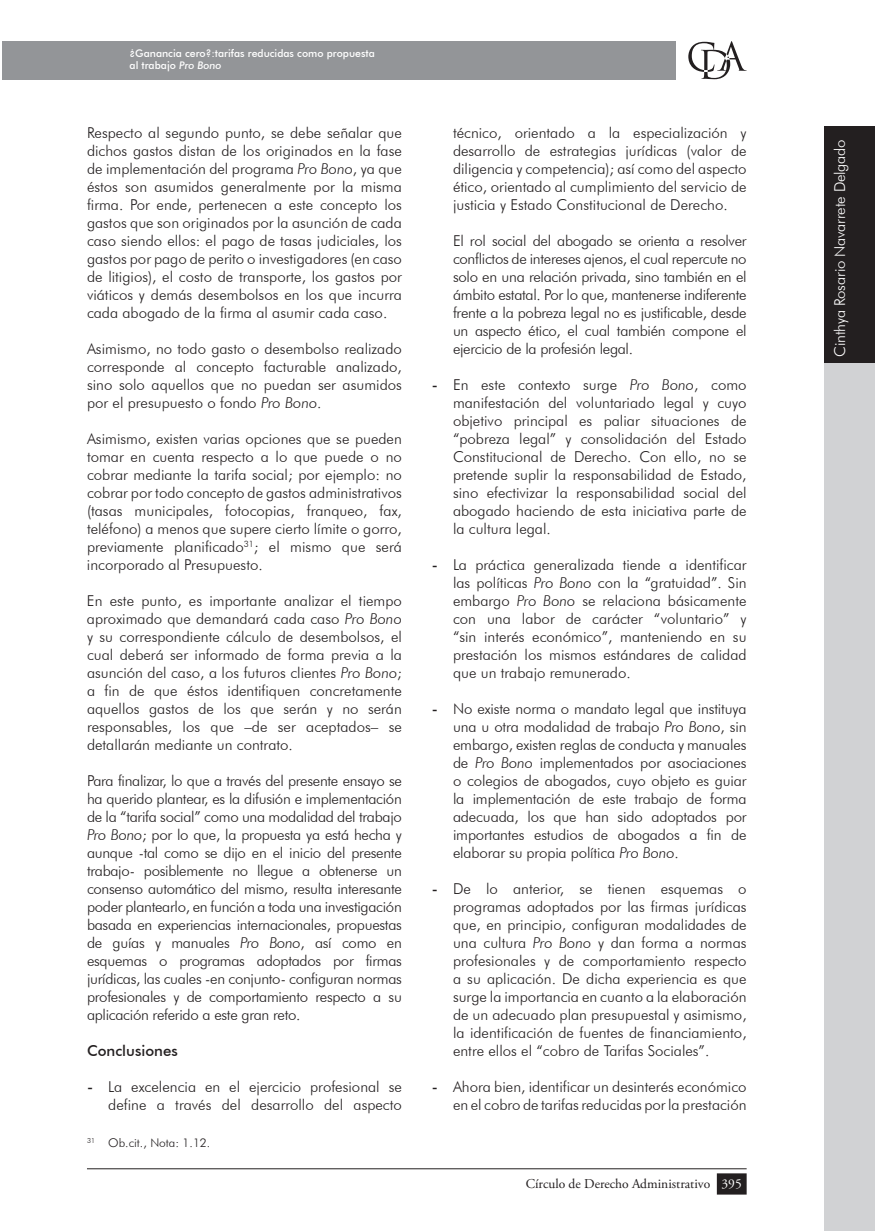
<style>
.page{position:relative;width:875px;height:1231px;background:#fff}
.page>*{position:absolute;margin:0;border:0;box-sizing:border-box;transform-origin:0 0}
.t1{font:300 15px/18px "Futura BT";color:#231f20;text-align:justify}
.t2{font:300 15px "Futura BT";letter-spacing:-.01em;color:#fff}
.t3{font:500 15px "Futura BT";color:#231f20}
.t4{font:13.5px "Adobe Garamond Pro";color:#231f20}
.t5{font:300 12px "Futura BT";color:#231f20}
.t6{font:500 10.5px/12.6px "Futura BT";color:#fff}
.s1{font-style:italic}
.s2{font-weight:500}
.s3{color:#fff}
</style>
<div class="page">
<div style="left:824px;top:305px;width:50px;height:926px;background:#d1d2d4"></div>
<div style="left:2px;top:41px;width:673px;height:39px;background:#939598"></div>
<div style="left:824px;top:126px;width:50px;height:236px;background:#231f20"></div>
<svg style="left:688px;top:41px;width:58px;height:38px"></svg>
<hr style="left:87px;top:1168px;width:659px;height:1px;background:#231f20">
<div style="left:717px;top:1174px;width:28px;height:20px;background:#231f20"></div>
<div style="left:716px;top:1173px;width:30px;height:21px;border:2px solid #231f20"></div>
<p class="t6" style="left:129px;top:47px;width:247px">¿Ganancia cero?:tarifas reducidas como propuesta al trabajo <span class="s1">Pro Bono</span></p>
<p class="t1" style="left:87px;top:123px;width:316px">Respecto al segundo punto, se debe señalar que dichos gastos distan de los originados en la fase de implementación del programa <span class="s1">Pro Bono</span>, ya que éstos son asumidos generalmente por la misma firma. Por ende, pertenecen a este concepto los gastos que son originados por la asunción de cada caso siendo ellos: el pago de tasas judiciales, los gastos por pago de perito o investigadores (en caso de litigios), el costo de transporte, los gastos por viáticos y demás desembolsos en los que incurra cada abogado de la firma al asumir cada caso.</p>
<p class="t1" style="left:87px;top:339px;width:316px">Asimismo, no todo gasto o desembolso realizado corresponde al concepto facturable analizado, sino solo aquellos que no puedan ser asumidos por el presupuesto o fondo <span class="s1">Pro Bono</span>.</p>
<p class="t1" style="left:87px;top:429px;width:316px">Asimismo, existen varias opciones que se pueden tomar en cuenta respecto a lo que puede o no cobrar mediante la tarifa social; por ejemplo: no cobrar por todo concepto de gastos administrativos (tasas municipales, fotocopias, franqueo, fax, teléfono) a menos que supere cierto límite o gorro, previamente planificado<sup>31</sup>; el mismo que será incorporado al Presupuesto.</p>
<p class="t1" style="left:87px;top:591px;width:316px">En este punto, es importante analizar el tiempo aproximado que demandará cada caso <span class="s1">Pro Bono </span>y su correspondiente cálculo de desembolsos, el cual deberá ser informado de forma previa a la asunción del caso, a los futuros clientes <span class="s1">Pro Bono</span>; a fin de que éstos identifiquen concretamente aquellos gastos de los que serán y no serán responsables, los que –de ser aceptados– se detallarán mediante un contrato.</p>
<p class="t1" style="left:87px;top:771px;width:316px">Para finalizar, lo que a través del presente ensayo se ha querido plantear, es la difusión e implementación de la “tarifa social” como una modalidad del trabajo <span class="s1">Pro Bono</span>; por lo que, la propuesta ya está hecha y aunque -tal como se dijo en el inicio del presente trabajo- posiblemente no llegue a obtenerse un consenso automático del mismo, resulta interesante poder plantearlo, en función a toda una investigación basada en experiencias internacionales, propuestas de guías y manuales <span class="s1">Pro Bono</span>, así como en esquemas o programas adoptados por firmas jurídicas, las cuales -en conjunto- configuran normas profesionales y de comportamiento respecto a su aplicación referido a este gran reto.</p>
<p class="t3" style="left:87px;top:1041px;width:92px">Conclusiones</p>
<p class="t1" style="left:87px;top:1077px;width:316px;text-align:right"><span class="s2">-</span> La excelencia en el ejercicio profesional se define a través del desarrollo del aspecto</p>
<p class="t5" style="left:87px;top:1135px;width:125px"><sup>31</sup> Ob.cit., Nota: 1.12.</p>
<p class="t1" style="left:453px;top:123px;width:295px">técnico, orientado a la especialización y desarrollo de estrategias jurídicas (valor de diligencia y competencia); así como del aspecto ético, orientado al cumplimiento del servicio de justicia y Estado Constitucional de Derecho.</p>
<p class="t1" style="left:453px;top:231px;width:295px">El rol social del abogado se orienta a resolver conflictos de intereses ajenos, el cual repercute no solo en una relación privada, sino también en el ámbito estatal. Por lo que, mantenerse indiferente frente a la pobreza legal no es justificable, desde un aspecto ético, el cual también compone el ejercicio de la profesión legal.</p>
<p class="t1" style="left:453px;top:375px;width:295px;text-indent:-21px"><span class="s2">-</span> En este contexto surge <span class="s1">Pro Bono</span>, como manifestación del voluntariado legal y cuyo objetivo principal es paliar situaciones de “pobreza legal” y consolidación del Estado Constitucional de Derecho. Con ello, no se pretende suplir la responsabilidad de Estado, sino efectivizar la responsabilidad social del abogado haciendo de esta iniciativa parte de la cultura legal.</p>
<p class="t1" style="left:453px;top:555px;width:295px;text-indent:-21px"><span class="s2">-</span> La práctica generalizada tiende a identificar las políticas <span class="s1">Pro Bono</span> con la “gratuidad”. Sin embargo <span class="s1">Pro Bono</span> se relaciona básicamente con una labor de carácter “voluntario” y “sin interés económico”, manteniendo en su prestación los mismos estándares de calidad que un trabajo remunerado.</p>
<p class="t1" style="left:453px;top:699px;width:295px;text-indent:-21px"><span class="s2">-</span> No existe norma o mandato legal que instituya una u otra modalidad de trabajo <span class="s1">Pro Bono</span>, sin embargo, existen reglas de conducta y manuales de <span class="s1">Pro Bono</span> implementados por asociaciones o colegios de abogados, cuyo objeto es guiar la implementación de este trabajo de forma adecuada, los que han sido adoptados por importantes estudios de abogados a fin de elaborar su propia política <span class="s1">Pro Bono</span>.</p>
<p class="t1" style="left:453px;top:879px;width:295px;text-indent:-21px"><span class="s2">-</span> De lo anterior, se tienen esquemas o programas adoptados por las firmas jurídicas que, en principio, configuran modalidades de una cultura <span class="s1">Pro Bono</span> y dan forma a normas profesionales y de comportamiento respecto a su aplicación. De dicha experiencia es que surge la importancia en cuanto a la elaboración de un adecuado plan presupuestal y asimismo, la identificación de fuentes de financiamiento, entre ellos el “cobro de Tarifas Sociales”.</p>
<p class="t1" style="left:431px;top:1077px;width:316px;text-align:right"><span class="s2">-</span> Ahora bien, identificar un desinterés económico en el cobro de tarifas reducidas por la prestación</p>
<p class="t4" style="left:525px;top:1175px;width:217px">Círculo de Derecho Administrativo <span class="s3">395</span></p>
<p class="t2" style="left:830px;top:357px;width:219px;rotate:-90deg">Cinthya Rosario Navarrete Delgado</p>
</div>
